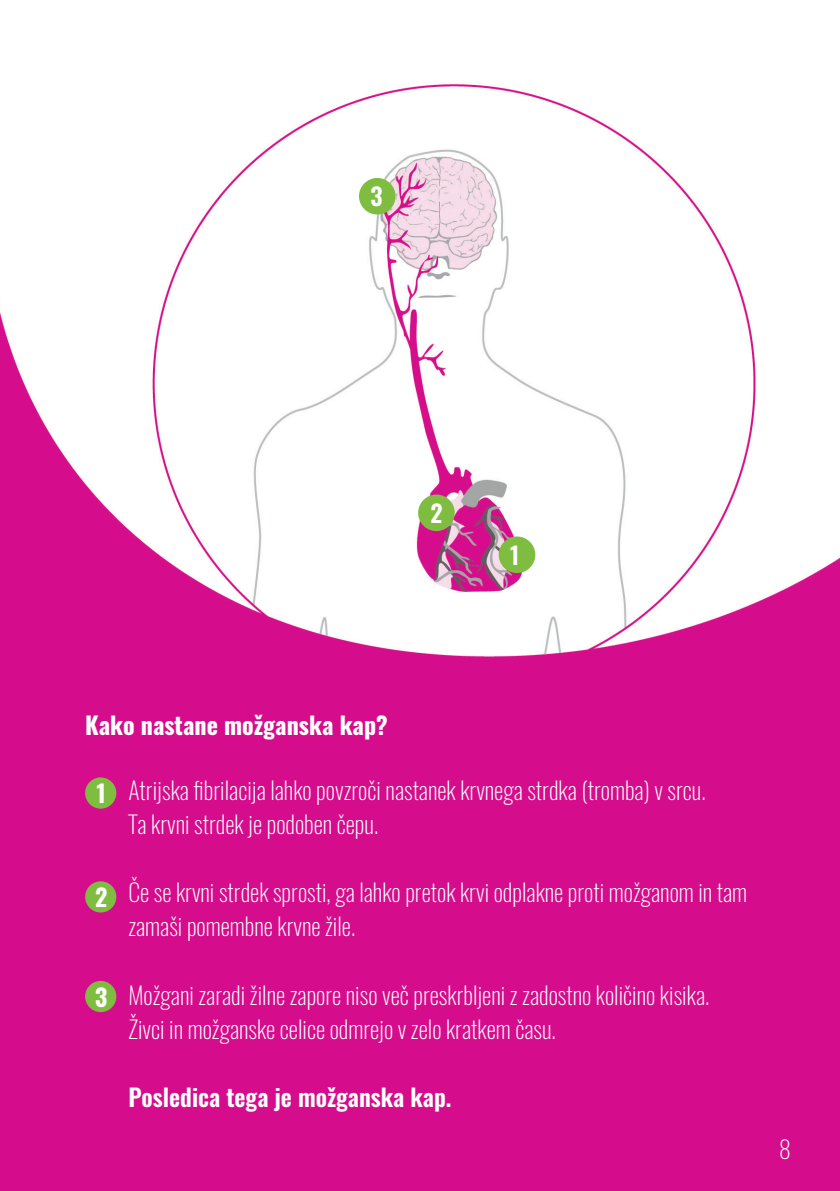
<style>
.page{position:relative;width:840px;height:1191px;background:#fff}
.page>*{position:absolute;margin:0;border:0;box-sizing:border-box;transform-origin:0 0}
.t1{font:200 24px/34px "Oswald";color:#fff}
.t2{font:600 24px "Oswald";color:#fff}
.t3{font:700 24px "Oswald";color:#fff}
</style>
<div class="page">
<img style="left:0;top:84px;width:839px;height:1107px">
<div style="left:359px;top:178px;width:36px;height:36px;background:#7fbd41;border-radius:50%"></div>
<div style="left:418px;top:494px;width:36px;height:37px;background:#7fbd41;border-radius:50%"></div>
<div style="left:498px;top:536px;width:37px;height:37px;background:#7fbd41;border-radius:50%"></div>
<div style="left:85px;top:777px;width:31px;height:31px;background:#7fbd41;border-radius:50%"></div>
<div style="left:85px;top:881px;width:31px;height:31px;background:#7fbd41;border-radius:50%"></div>
<div style="left:85px;top:981px;width:31px;height:31px;background:#7fbd41;border-radius:50%"></div>
<p class="t2" style="left:370px;top:174px;width:14px">3</p>
<p class="t2" style="left:430px;top:492px;width:14px">2</p>
<p class="t2" style="left:510px;top:534px;width:11px">1</p>
<p class="t3" style="left:85px;top:708px;width:304px">Kako nastane možganska kap?</p>
<p class="t3" style="left:95px;top:777px;width:14px">1</p>
<p class="t3" style="left:95px;top:880px;width:14px">2</p>
<p class="t3" style="left:95px;top:980px;width:14px">3</p>
<p class="t1" style="left:128px;top:773px;width:578px">Atrijska fibrilacija lahko povzroči nastanek krvnega strdka (tromba) v srcu.<br>Ta krvni strdek je podoben čepu.</p>
<p class="t1" style="left:128px;top:875px;width:620px">Če se krvni strdek sprosti, ga lahko pretok krvi odplakne proti možganom in tam zamaši pomembne krvne žile.</p>
<p class="t1" style="left:128px;top:977px;width:582px">Možgani zaradi žilne zapore niso več preskrbljeni z zadostno količino kisika.<br>Živci in možganske celice odmrejo v zelo kratkem času.</p>
<p class="t2" style="left:128px;top:1075px;width:324px">Posledica tega je možganska kap.</p>
<p class="t1" style="left:778px;top:1132px;width:13px">8</p>
</div>
